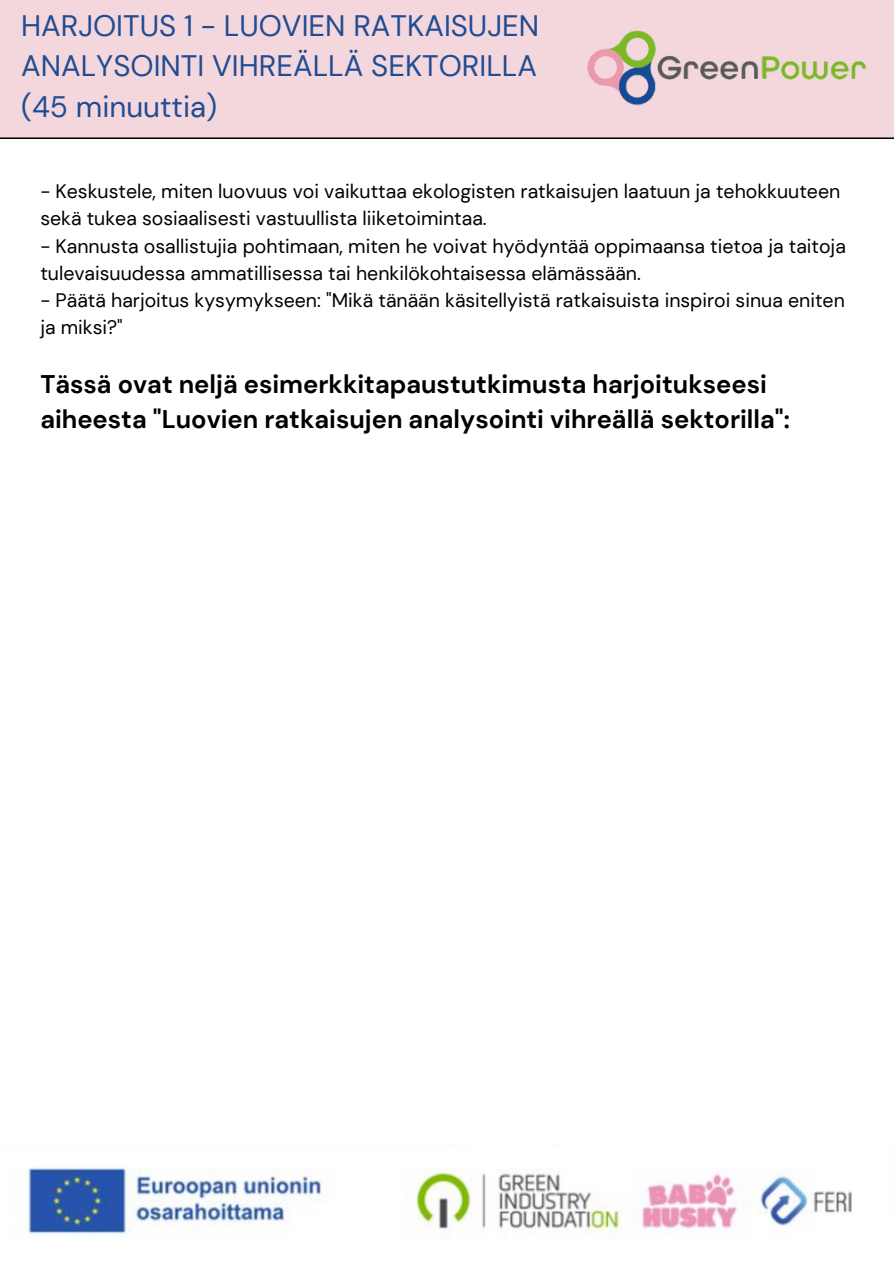
<style>
.page{position:relative;width:894px;height:1264px;background:#fff}
.page>*{position:absolute;margin:0;border:0;box-sizing:border-box;transform-origin:0 0}
.t1{font:29.55px/40.5px "DM Sans";color:#204c93;text-align:justify}
.t2{font:700 25.5px/34.8px "DM Sans";color:#000}
.t3{font:19.5px/27px "DM Sans";color:#000}
</style>
<div class="page">
<img style="left:21px;top:1143px;width:831px;height:95px">
<div style="left:0;top:0;width:893px;height:138px;background:#f4d7dd"></div>
<img style="left:566px;top:22px;width:322px;height:90px">
<p class="t1" style="left:21px;top:5px;width:519px">HARJOITUS 1 - LUOVIEN RATKAISUJEN ANALYSOINTI VIHREÄLLÄ SEKTORILLA (45 minuuttia)</p>
<p class="t3" style="left:40px;top:178px;width:801px">- Keskustele, miten luovuus voi vaikuttaa ekologisten ratkaisujen laatuun ja tehokkuuteen sekä tukea sosiaalisesti vastuullista liiketoimintaa.</p>
<p class="t3" style="left:40px;top:232px;width:806px">- Kannusta osallistujia pohtimaan, miten he voivat hyödyntää oppimaansa tietoa ja taitoja tulevaisuudessa ammatillisessa tai henkilökohtaisessa elämässään.</p>
<h2 class="t3" style="left:40px;top:286px;width:805px">- Päätä harjoitus kysymykseen: "Mikä tänään käsitellyistä ratkaisuista inspiroi sinua eniten ja miksi?"</h2>
<p class="t2" style="left:40px;top:367px;width:750px">Tässä ovat neljä esimerkkitapaustutkimusta harjoitukseesi aiheesta "Luovien ratkaisujen analysointi vihreällä sektorilla":</p>
</div>
